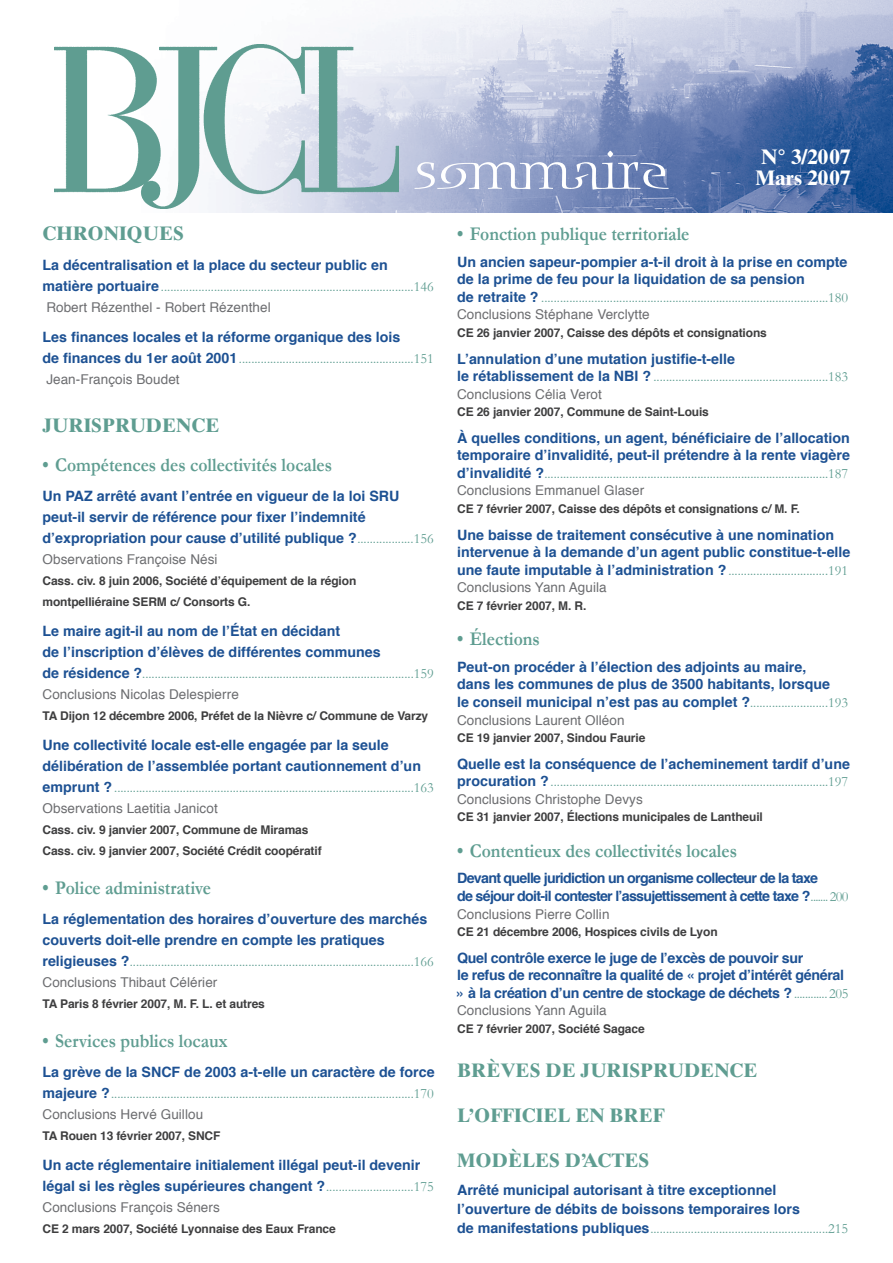
<style>
.page{position:relative;width:893px;height:1263px;background:#fff}
.page>*{position:absolute;margin:0;border:0;box-sizing:border-box;transform-origin:0 0}
.t1{font:55.2px "Blue Island Std";color:#fff}
.t2{font:700 21px/21.1px "Times Ten LT Std";color:#fff}
.t3{font:700 19.5px "Garamond";color:#5f9d91;scale:.9 1}
.t4{font:700 19.5px "Times Ten LT Std";color:#5f9d91}
.t5{font:700 14.25px/21px "Helvetica";color:#1d5193}
.t6{font:14.25px "Garamond";color:#5f9d91}
.t7{font:700 14.25px/17.5px "Helvetica";letter-spacing:-.025em;color:#1d5193}
.t8{font:700 14.25px/17.5px "Helvetica";letter-spacing:-.05em;color:#1d5193}
.t9{font:13.5px "Helvetica";letter-spacing:.005em;color:#6c6d70}
.t10{font:700 12px/21px "Helvetica";letter-spacing:-.01em;color:#3e3e3f}
.s1{font-family:"Helvetica";font-weight:700;color:#1d5193}
.s2{font-family:"Garamond";font-weight:400;color:#5f9d91}
</style>
<div class="page">
<img style="left:156px;top:0;width:737px;height:213px">
<img style="left:55px;top:45px;width:344px;height:163px">
<h1 class="t1" style="left:415px;top:138px;width:255px">sommaire</h1>
<h2 class="t2" style="left:755px;top:146px;width:96px">N° 3/2007<br>MARS 2007</h2>
<h3 class="t4" style="left:43px;top:222px;width:143px">CHRONIQUES</h3>
<p class="t5" style="left:43px;top:255px;width:347px">La décentralisation et la place du secteur public en</p>
<p class="t6" style="left:43px;top:278px;width:393px"><span class="s1">matière portuaire</span> .................................................................................146</p>
<p class="t9" style="left:46px;top:297px;width:226px">Robert Rézenthel - Robert Rézenthel</p>
<p class="t5" style="left:43px;top:327px;width:359px">Les finances locales et la réforme organique des lois</p>
<p class="t6" style="left:43px;top:350px;width:393px"><span class="s1">de finances du 1er août 2001</span>........................................................151</p>
<p class="t9" style="left:46px;top:369px;width:135px">Jean-François Boudet</p>
<h3 class="t4" style="left:43px;top:414px;width:179px">JURISPRUDENCE</h3>
<h3 class="t3" style="left:43px;top:453px;width:323px">• Compétences des collectivités locales</h3>
<p class="t5" style="left:43px;top:486px;width:393px">Un PAZ arrêté avant l’entrée en vigueur de la loi SRU peut-il servir de référence pour fixer l’indemnité d’expropriation pour cause d’utilité publique ?<span class="s2">..................156</span></p>
<p class="t9" style="left:43px;top:549px;width:177px">Observations Françoise Nési</p>
<p class="t10" style="left:43px;top:571px;width:315px">Cass. civ. 8 juin 2006, Société d’équipement de la région montpelliéraine SERM c/ Consorts G.</p>
<p class="t5" style="left:43px;top:621px;width:340px">Le maire agit-il au nom de l’État en décidant<br>de l’inscription d’élèves de différentes communes</p>
<p class="t6" style="left:43px;top:665px;width:393px"><span class="s1">de résidence ?</span>.......................................................................................159</p>
<p class="t9" style="left:43px;top:684px;width:198px">Conclusions Nicolas Delespierre</p>
<p class="t10" style="left:43px;top:706px;width:387px">TA Dijon 12 décembre 2006, Préfet de la Nièvre c/ Commune de Varzy</p>
<p class="t5" style="left:43px;top:735px;width:380px">Une collectivité locale est-elle engagée par la seule délibération de l’assemblée portant cautionnement d’un</p>
<p class="t6" style="left:43px;top:779px;width:393px"><span class="s1">emprunt ?</span>................................................................................................163</p>
<p class="t9" style="left:43px;top:798px;width:177px">Observations Laetitia Janicot</p>
<p class="t10" style="left:43px;top:820px;width:281px">Cass. civ. 9 janvier 2007, Commune de Miramas<br>Cass. civ. 9 janvier 2007, Société Crédit coopératif</p>
<h3 class="t3" style="left:43px;top:876px;width:189px">• Police administrative</h3>
<p class="t5" style="left:43px;top:909px;width:386px">La réglementation des horaires d’ouverture des marchés couverts doit-elle prendre en compte les pratiques</p>
<p class="t6" style="left:43px;top:953px;width:393px"><span class="s1">religieuses ?</span>...........................................................................................166</p>
<p class="t9" style="left:43px;top:972px;width:176px">Conclusions Thibaut Célérier</p>
<p class="t10" style="left:43px;top:994px;width:224px">TA Paris 8 février 2007, M. F. L. et autres</p>
<h3 class="t3" style="left:43px;top:1029px;width:207px">• Services publics locaux</h3>
<p class="t5" style="left:43px;top:1062px;width:394px">La grève de la SNCF de 2003 a-t-elle un caractère de force</p>
<p class="t6" style="left:43px;top:1085px;width:393px"><span class="s1">majeure ?</span>.................................................................................................170</p>
<p class="t9" style="left:43px;top:1104px;width:162px">Conclusions Hervé Guillou</p>
<p class="t10" style="left:43px;top:1126px;width:179px">TA Rouen 13 février 2007, SNCF</p>
<p class="t5" style="left:43px;top:1155px;width:393px">Un acte réglementaire initialement illégal peut-il devenir légal si les règles supérieures changent ?<span class="s2">............................175</span></p>
<p class="t9" style="left:43px;top:1197px;width:179px">Conclusions François Séners</p>
<p class="t10" style="left:43px;top:1219px;width:295px">CE 2 mars 2007, Société Lyonnaise des Eaux France</p>
<h3 class="t3" style="left:457px;top:222px;width:260px">• Fonction publique territoriale</h3>
<p class="t5" style="left:457px;top:253px;width:392px;line-height:17.5px">Un ancien sapeur-pompier a-t-il droit à la prise en compte de la prime de feu pour la liquidation de sa pension</p>
<p class="t6" style="left:457px;top:289px;width:393px"><span class="s1">de retraite ?</span> ............................................................................................180</p>
<p class="t9" style="left:457px;top:304px;width:194px">Conclusions Stéphane Verclytte</p>
<p class="t10" style="left:457px;top:322px;width:311px">CE 26 janvier 2007, Caisse des dépôts et consignations</p>
<p class="t5" style="left:457px;top:348px;width:279px">L’annulation d’une mutation justifie-t-elle</p>
<p class="t6" style="left:457px;top:368px;width:393px"><span class="s1">le rétablissement de la NBI ?</span> ........................................................183</p>
<p class="t9" style="left:457px;top:383px;width:146px">Conclusions Célia Verot</p>
<p class="t10" style="left:457px;top:402px;width:253px">CE 26 janvier 2007, Commune de Saint-Louis</p>
<p class="t5" style="left:457px;top:429px;width:394px;line-height:17.5px">À quelles conditions, un agent, bénéficiaire de l’allocation temporaire d’invalidité, peut-il prétendre à la rente viagère</p>
<p class="t6" style="left:457px;top:465px;width:393px"><span class="s1">d’invalidité ?</span>...........................................................................................187</p>
<p class="t9" style="left:457px;top:480px;width:189px">Conclusions Emmanuel Glaser</p>
<p class="t10" style="left:457px;top:498px;width:344px">CE 7 février 2007, Caisse des dépôts et consignations c/ M. F.</p>
<p class="t5" style="left:457px;top:526px;width:395px;line-height:17.5px">Une baisse de traitement consécutive à une nomination intervenue à la demande d’un agent public constitue-t-elle une faute imputable à l’administration ?<span class="s2">................................191</span></p>
<p class="t9" style="left:457px;top:577px;width:151px">Conclusions Yann Aguila</p>
<p class="t10" style="left:457px;top:595px;width:131px">CE 7 février 2007, M. R.</p>
<h3 class="t3" style="left:457px;top:627px;width:93px">• Élections</h3>
<p class="t5" style="left:457px;top:658px;width:393px;line-height:17.5px">Peut-on procéder à l’élection des adjoints au maire,<br>dans les communes de plus de 3500 habitants, lorsque<br>le conseil municipal n’est pas au complet ?<span class="s2">.........................193</span></p>
<p class="t9" style="left:457px;top:709px;width:169px">Conclusions Laurent Olléon</p>
<p class="t10" style="left:457px;top:727px;width:190px">CE 19 janvier 2007, Sindou Faurie</p>
<p class="t5" style="left:457px;top:753px;width:394px">Quelle est la conséquence de l’acheminement tardif d’une</p>
<p class="t6" style="left:457px;top:773px;width:393px"><span class="s1">procuration ?</span>.........................................................................................197</p>
<p class="t9" style="left:457px;top:789px;width:187px">Conclusions Christophe Devys</p>
<p class="t10" style="left:457px;top:807px;width:307px">CE 31 janvier 2007, Élections municipales de Lantheuil</p>
<h3 class="t3" style="left:457px;top:839px;width:312px">• Contentieux des collectivités locales</h3>
<p class="t8" style="left:457px;top:870px;width:393px">Devant quelle juridiction un organisme collecteur de la taxe<br>de séjour doit-il contester l’assujettissement à cette taxe ?<span class="s2">....... 200</span></p>
<p class="t9" style="left:457px;top:903px;width:154px">Conclusions Pierre Collin</p>
<p class="t10" style="left:457px;top:921px;width:262px">CE 21 décembre 2006, Hospices civils de Lyon</p>
<p class="t7" style="left:457px;top:949px;width:393px">Quel contrôle exerce le juge de l’excès de pouvoir sur<br>le refus de reconnaître la qualité de « projet d’intérêt général » à la création d’un centre de stockage de déchets ?<span class="s2">............205</span></p>
<p class="t9" style="left:457px;top:1000px;width:151px">Conclusions Yann Aguila</p>
<p class="t10" style="left:457px;top:1018px;width:189px">CE 7 février 2007, Société Sagace</p>
<h3 class="t4" style="left:457px;top:1059px;width:302px">BRÈVES DE JURISPRUDENCE</h3>
<h3 class="t4" style="left:457px;top:1103px;width:209px">L’OFFICIEL EN BREF</h3>
<h3 class="t4" style="left:457px;top:1148px;width:194px">MODÈLES D’ACTES</h3>
<p class="t5" style="left:457px;top:1180px;width:344px;line-height:19px">Arrêté municipal autorisant à titre exceptionnel l’ouverture de débits de boissons temporaires lors</p>
<p class="t6" style="left:457px;top:1220px;width:393px"><span class="s1">de manifestations publiques</span>.........................................................215</p>
</div>
